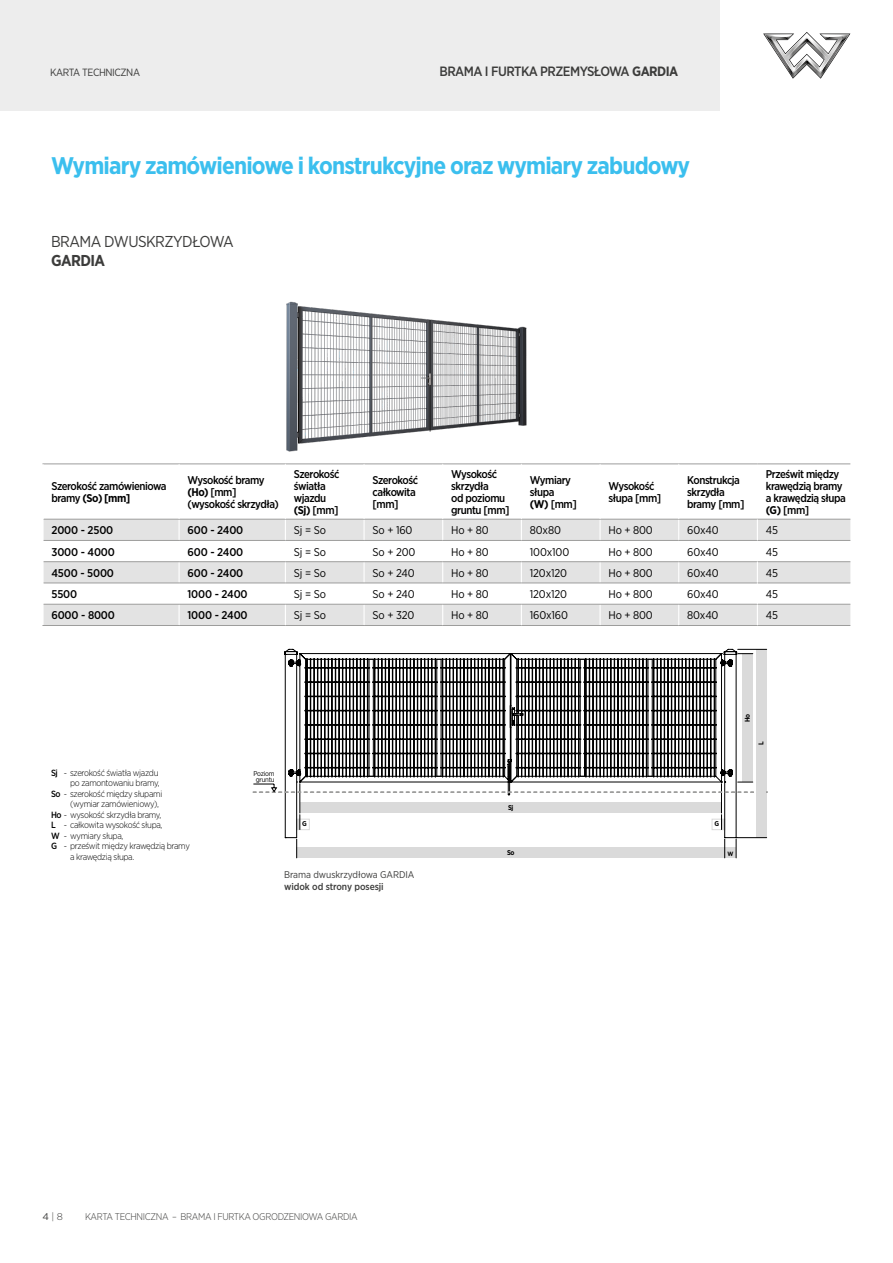
<style>
.page{position:relative;width:893px;height:1263px;background:#fff}
.page>*{position:absolute;margin:0;border:0;box-sizing:border-box;transform-origin:0 0}
.t1{font:700 24px "Gotham Narrow";letter-spacing:-.035em;color:#3bbfee}
.t2{font:15.75px "Gotham Narrow";letter-spacing:-.035em;color:#3c3c3b}
.t3{font:700 15.75px "Gotham Narrow";letter-spacing:-.035em;color:#3c3c3b}
.t4{font:500 13.5px "Gotham Narrow";letter-spacing:-.04em;color:#3c3c3b}
.t5{font:500 11.25px/12px "Gotham Narrow";letter-spacing:-.04em;color:#000}
.t6{font:11.25px "Gotham Narrow";letter-spacing:-.015em;color:#000}
.t7{font:500 11.25px "Gotham Narrow";letter-spacing:-.015em;color:#000}
.t8{font:10.5px "Gotham Narrow";letter-spacing:-.04em;color:#3c3c3b}
.t9{font:300 9.75px "Gotham Narrow";letter-spacing:-.035em;color:#3c3c3b}
.t10{font:9.75px "Gotham Narrow";letter-spacing:-.01em;color:#3c3c3b}
.t11{font:500 9.75px "Gotham Narrow";letter-spacing:-.01em;color:#3c3c3b}
.t12{font:300 9.75px "Gotham";color:#3c3c3b}
.t13{font:300 9px "Gotham Narrow";letter-spacing:-.035em;color:#000}
.t14{font:6.9px/5.8px "Gotham Narrow";letter-spacing:-.035em;color:#000;text-align:center}
.t15{font:700 6.9px "Gotham Narrow";color:#000}
.t16{font:700 6.15px "Gotham Narrow";color:#000}
.s1{font-weight:700}
.s2{font-weight:500}
.s3{font-weight:400}
</style>
<div class="page">
<div style="left:0;top:0;width:721px;height:111px;background:#ededed"></div>
<svg style="left:763px;top:32px;width:87px;height:47px"></svg>
<hr style="left:42px;top:463px;width:137px;height:1px;background:#9d9d9c">
<hr style="left:179px;top:463px;width:106px;height:1px;background:#9d9d9c">
<hr style="left:285px;top:463px;width:79px;height:1px;background:#9d9d9c">
<hr style="left:364px;top:463px;width:79px;height:1px;background:#9d9d9c">
<hr style="left:443px;top:463px;width:78px;height:1px;background:#9d9d9c">
<hr style="left:521px;top:463px;width:79px;height:1px;background:#9d9d9c">
<hr style="left:600px;top:463px;width:79px;height:1px;background:#9d9d9c">
<hr style="left:679px;top:463px;width:78px;height:1px;background:#9d9d9c">
<hr style="left:757px;top:463px;width:93px;height:1px;background:#9d9d9c">
<hr style="left:285px;top:625px;width:79px;height:1px;background:#9d9d9c">
<hr style="left:364px;top:625px;width:79px;height:1px;background:#9d9d9c">
<hr style="left:443px;top:625px;width:78px;height:1px;background:#9d9d9c">
<hr style="left:521px;top:625px;width:79px;height:1px;background:#9d9d9c">
<hr style="left:600px;top:625px;width:79px;height:1px;background:#9d9d9c">
<hr style="left:679px;top:625px;width:78px;height:1px;background:#9d9d9c">
<hr style="left:42px;top:625px;width:137px;height:1px;background:#9d9d9c">
<hr style="left:179px;top:625px;width:106px;height:1px;background:#9d9d9c">
<hr style="left:757px;top:625px;width:93px;height:1px;background:#9d9d9c">
<svg style="left:43px;top:464px;width:807px;height:161px"></svg>
<div style="left:725px;top:847px;width:11px;height:11px;background:#dadada"></div>
<div style="left:756px;top:649px;width:11px;height:189px;background:#dadada"></div>
<div style="left:297px;top:847px;width:428px;height:11px;background:#dadada"></div>
<svg style="left:296px;top:839px;width:1px;height:19px"></svg>
<svg style="left:724px;top:839px;width:1px;height:19px"></svg>
<svg style="left:736px;top:837px;width:31px;height:21px"></svg>
<svg style="left:252px;top:649px;width:515px;height:181px"></svg>
<img style="left:286px;top:301px;width:241px;height:151px">
<p class="t8" style="left:50px;top:66px;width:91px">KARTA TECHNICZNA</p>
<p class="t4" style="left:440px;top:63px;width:240px">BRAMA I FURTKA PRZEMYSŁOWA <span class="s1">GARDIA</span></p>
<h1 class="t1" style="left:51px;top:151px;width:641px">Wymiary zamówieniowe i konstrukcyjne oraz wymiary zabudowy</h1>
<h2 class="t2" style="left:51px;top:232px;width:184px">BRAMA DWUSKRZYDŁOWA</h2>
<h2 class="t3" style="left:51px;top:251px;width:56px">GARDIA</h2>
<p class="t5" style="left:52px;top:479px;width:117px;line-height:12.8px">Szerokość zamówieniowa bramy <span class="s1">(So) [mm]</span></p>
<p class="t5" style="left:188px;top:474px;width:93px">Wysokość bramy <span class="s1">(Ho)</span> [mm] (wysokość skrzydła)</p>
<p class="t5" style="left:294px;top:468px;width:47px">Szerokość światła wjazdu <span class="s1">(Sj)</span> [mm]</p>
<p class="t5" style="left:373px;top:474px;width:47px">Szerokość całkowita [mm]</p>
<p class="t5" style="left:451px;top:468px;width:60px">Wysokość skrzydła<br>od poziomu gruntu [mm]</p>
<p class="t5" style="left:530px;top:474px;width:48px">Wymiary słupa<br><span class="s1">(W)</span> [mm]</p>
<p class="t5" style="left:609px;top:480px;width:54px">Wysokość słupa [mm]</p>
<p class="t5" style="left:687px;top:474px;width:59px">Konstrukcja skrzydła bramy [mm]</p>
<p class="t5" style="left:766px;top:468px;width:81px">Prześwit między krawędzią bramy a krawędzią słupa <span class="s1">(G)</span> [mm]</p>
<p class="t7" style="left:52px;top:523px;width:63px">2000 - 2500</p>
<p class="t5" style="left:188px;top:524px;width:57px">600 - 2400</p>
<p class="t6" style="left:294px;top:523px;width:34px">Sj = So</p>
<p class="t6" style="left:373px;top:523px;width:41px">So + 160</p>
<p class="t6" style="left:451px;top:523px;width:39px">Ho + 80</p>
<p class="t6" style="left:530px;top:523px;width:33px">80x80</p>
<p class="t6" style="left:609px;top:523px;width:46px">Ho + 800</p>
<p class="t6" style="left:687px;top:523px;width:33px">60x40</p>
<p class="t6" style="left:766px;top:523px;width:14px">45</p>
<p class="t7" style="left:52px;top:544px;width:65px">3000 - 4000</p>
<p class="t5" style="left:188px;top:545px;width:57px">600 - 2400</p>
<p class="t6" style="left:294px;top:545px;width:34px">Sj = So</p>
<p class="t6" style="left:373px;top:545px;width:44px">So + 200</p>
<p class="t6" style="left:451px;top:545px;width:39px">Ho + 80</p>
<p class="t6" style="left:530px;top:545px;width:41px">100x100</p>
<p class="t6" style="left:609px;top:545px;width:46px">Ho + 800</p>
<p class="t6" style="left:687px;top:545px;width:33px">60x40</p>
<p class="t6" style="left:766px;top:545px;width:14px">45</p>
<p class="t7" style="left:51px;top:566px;width:64px">4500 - 5000</p>
<p class="t5" style="left:188px;top:567px;width:57px">600 - 2400</p>
<p class="t6" style="left:294px;top:566px;width:34px">Sj = So</p>
<p class="t6" style="left:373px;top:566px;width:44px">So + 240</p>
<p class="t6" style="left:451px;top:566px;width:39px">Ho + 80</p>
<p class="t6" style="left:530px;top:566px;width:39px">120x120</p>
<p class="t6" style="left:608px;top:566px;width:46px">Ho + 800</p>
<p class="t6" style="left:687px;top:566px;width:33px">60x40</p>
<p class="t6" style="left:766px;top:566px;width:14px">45</p>
<p class="t5" style="left:51px;top:588px;width:27px">5500</p>
<p class="t7" style="left:188px;top:587px;width:62px">1000 - 2400</p>
<p class="t6" style="left:294px;top:587px;width:34px">Sj = So</p>
<p class="t6" style="left:373px;top:587px;width:44px">So + 240</p>
<p class="t6" style="left:451px;top:587px;width:39px">Ho + 80</p>
<p class="t6" style="left:530px;top:587px;width:39px">120x120</p>
<p class="t6" style="left:608px;top:587px;width:46px">Ho + 800</p>
<p class="t6" style="left:687px;top:587px;width:33px">60x40</p>
<p class="t6" style="left:766px;top:587px;width:14px">45</p>
<p class="t7" style="left:51px;top:608px;width:65px">6000 - 8000</p>
<p class="t7" style="left:188px;top:608px;width:62px">1000 - 2400</p>
<p class="t6" style="left:294px;top:608px;width:34px">Sj = So</p>
<p class="t6" style="left:372px;top:608px;width:43px">So + 320</p>
<p class="t6" style="left:451px;top:608px;width:39px">Ho + 80</p>
<p class="t6" style="left:530px;top:608px;width:40px">160x160</p>
<p class="t6" style="left:608px;top:608px;width:46px">Ho + 800</p>
<p class="t6" style="left:687px;top:608px;width:33px">80x40</p>
<p class="t6" style="left:766px;top:608px;width:14px">45</p>
<p class="t13" style="left:51px;top:767px;width:109px"><span class="s2">Sj</span> - szerokość światła wjazdu</p>
<p class="t13" style="left:70px;top:777px;width:91px">po zamontowaniu bramy,</p>
<p class="t13" style="left:51px;top:788px;width:113px"><span class="s2">So</span> - szerokość między słupami</p>
<p class="t13" style="left:70px;top:798px;width:90px">(wymiar zamówieniowy),</p>
<p class="t13" style="left:51px;top:809px;width:112px"><span class="s2">Ho</span> - wysokość skrzydła bramy,</p>
<p class="t13" style="left:51px;top:819px;width:113px"><span class="s2">L</span> - całkowita wysokość słupa,</p>
<p class="t13" style="left:51px;top:830px;width:74px"><span class="s2">W</span> - wymiary słupa,</p>
<p class="t13" style="left:51px;top:840px;width:140px"><span class="s2">G</span> - prześwit między krawędzią bramy</p>
<p class="t13" style="left:70px;top:851px;width:66px">a krawędzią słupa.</p>
<p class="t14" style="left:254px;top:770px;width:23px">Poziom gruntu</p>
<p class="t15" style="left:508px;top:803px;width:7px">Sj</p>
<p class="t15" style="left:302px;top:819px;width:6px">G</p>
<p class="t15" style="left:714px;top:819px;width:6px">G</p>
<p class="t10" style="left:284px;top:869px;width:132px">Brama dwuskrzydłowa GARDIA</p>
<p class="t11" style="left:284px;top:880px;width:101px">widok od strony posesji</p>
<p class="t15" style="left:507px;top:848px;width:9px">So</p>
<p class="t16" style="left:727px;top:850px;width:7px">W</p>
<p class="t15" style="left:743px;top:722px;width:10px;rotate:-90deg">Ho</p>
<p class="t15" style="left:757px;top:745px;width:5px;rotate:-90deg">L</p>
<p class="t12" style="left:43px;top:1211px;width:22px"><span class="s3">4</span> | 8</p>
<p class="t9" style="left:85px;top:1211px;width:274px">KARTA TECHNICZNA – BRAMA I FURTKA OGRODZENIOWA GARDIA</p>
</div>
